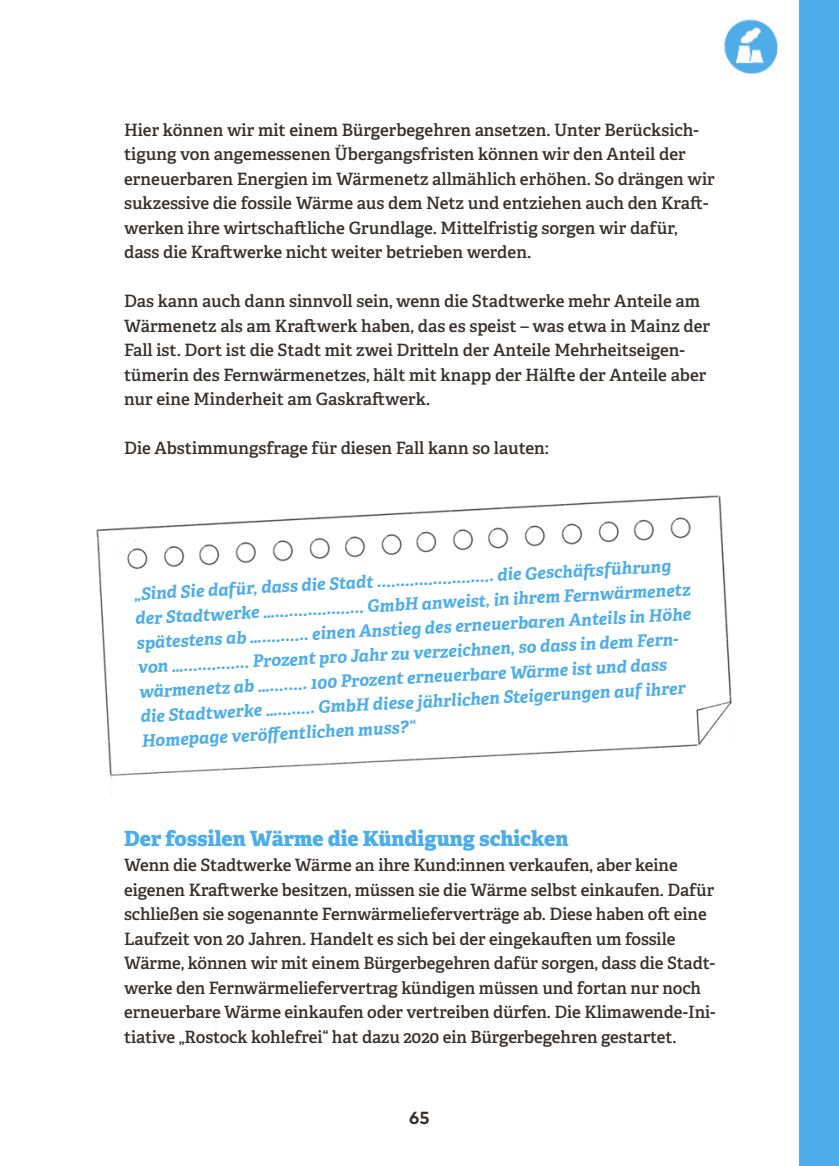
<style>
.page{position:relative;width:839px;height:1166px;background:#fff}
.page>*{position:absolute;margin:0;border:0;box-sizing:border-box;transform-origin:0 0}
.t1{font:800 21px "Adelle";color:#4cadea}
.t2{font:700 17.5px "Mark OT";color:#36302c}
.t3{font:600 16.97px/24.5px "Adelle";letter-spacing:-.005em;color:#36302c}
.t4{font:italic 700 16.97px/24.5px "Adelle";color:#4cadea}
</style>
<div class="page">
<img style="left:96px;top:495px;width:636px;height:284px">
<div style="left:799px;top:0;width:39px;height:1166px;background:#4cadea"></div>
<img style="left:723px;top:19px;width:55px;height:55px">
<p class="t3" style="left:124px;top:118px;width:592px">Hier können wir mit einem Bürgerbegehren ansetzen. Unter Berücksich&shy;tigung von angemessenen Übergangsfristen können wir den Anteil der erneuerbaren Energien im Wärmenetz allmählich erhöhen. So drängen wir sukzessive die fossile Wärme aus dem Netz und entziehen auch den Kraft&shy;werken ihre wirtschaftliche Grundlage. Mittelfristig sorgen wir dafür, dass die Kraftwerke nicht weiter betrieben werden.</p>
<p class="t3" style="left:124px;top:289px;width:587px">Das kann auch dann sinnvoll sein, wenn die Stadtwerke mehr Anteile am Wärmenetz als am Kraftwerk haben, das es speist – was etwa in Mainz der Fall ist. Dort ist die Stadt mit zwei Dritteln der Anteile Mehrheitseigen&shy;tümerin des Fernwärmenetzes, hält mit knapp der Hälfte der Anteile aber nur eine Minderheit am Gaskraftwerk.</p>
<p class="t3" style="left:124px;top:436px;width:426px">Die Abstimmungsfrage für diesen Fall kann so lauten:</p>
<p class="t4" style="left:133px;top:582px;width:557px;rotate:-3deg">„Sind Sie dafür, dass die Stadt ......................... die Geschäft sführung der Stadtwerke …................... GmbH anweist, in ihrem Fernwärmenetz spätestens ab ….......... einen Anstieg des erneuerbaren Anteils in Höhe von ….............. Prozent pro Jahr zu verzeichnen, so dass in dem Fern&shy;wärmenetz ab …........ 100 Prozent erneuerbare Wärme ist und dass die Stadtwerke …........ GmbH diese jährlichen Steigerungen auf ihrer Homepage veröff entlichen muss?“</p>
<p class="t1" style="left:124px;top:825px;width:445px">Der fossilen Wärme die Kündigung schicken</p>
<p class="t3" style="left:124px;top:853px;width:593px">Wenn die Stadtwerke Wärme an ihre Kund:innen verkaufen, aber keine eigenen Kraftwerke besitzen, müssen sie die Wärme selbst einkaufen. Dafür schließen sie sogenannte Fernwärmelieferverträge ab. Diese haben oft eine Laufzeit von 20 Jahren. Handelt es sich bei der eingekauften um fossile Wärme, können wir mit einem Bürgerbegehren dafür sorgen, dass die Stadt&shy;werke den Fernwärmeliefervertrag kündigen müssen und fortan nur noch erneuerbare Wärme einkaufen oder vertreiben dürfen. Die Klimawende-Ini&shy;tiative „Rostock kohlefrei“ hat dazu 2020 ein Bürgerbegehren gestartet.</p>
<p class="t2" style="left:409px;top:1106px;width:22px">65</p>
</div>
